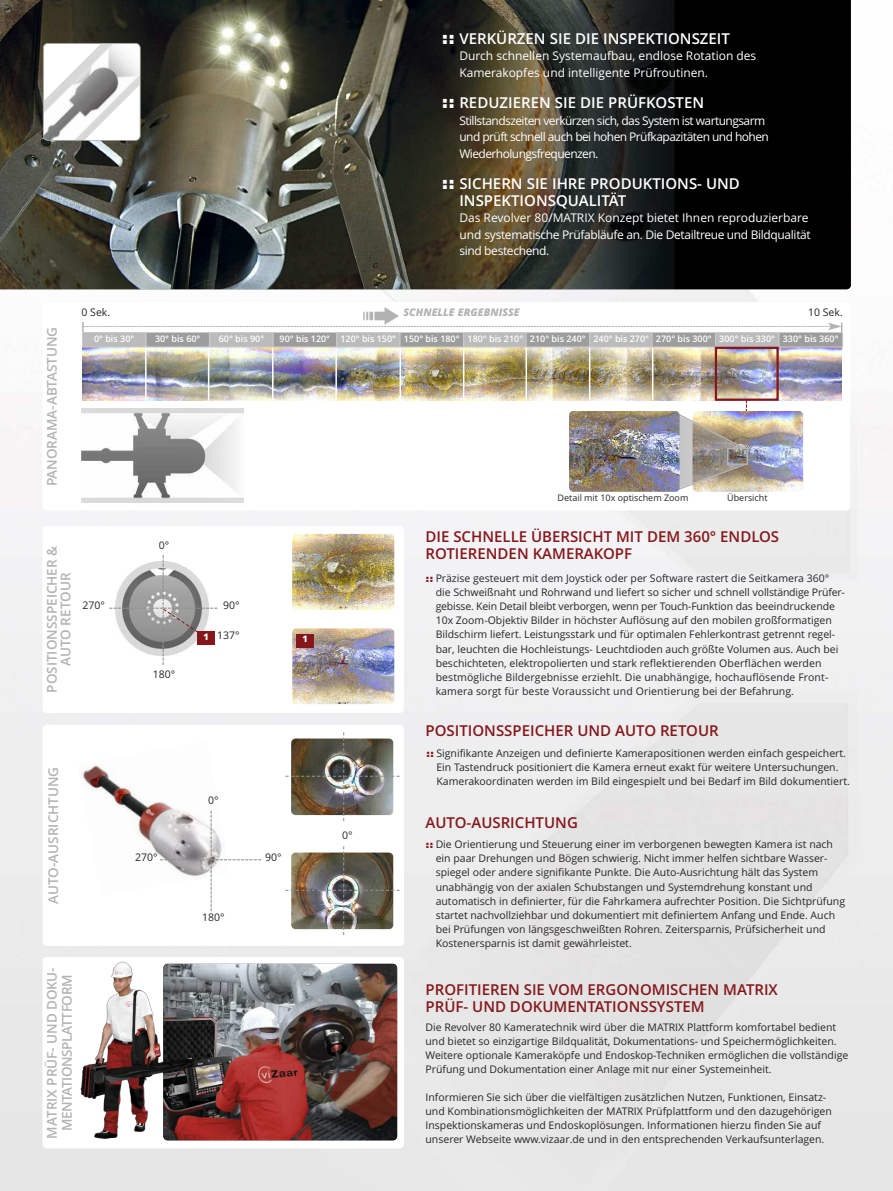
<style>
.page{position:relative;width:893px;height:1191px;background:#fff}
.page>*{position:absolute;margin:0;border:0;box-sizing:border-box;transform-origin:0 0}
.t1{font:600 15px/17.2px "Open Sans";color:#85171b}
.t2{font:600 15px/16.5px "Open Sans";color:#fff}
.t3{font:600 13.5px/13.5px "Open Sans";color:#b3b3b3;text-align:center}
.t4{font:600 13.5px/15px "Open Sans";letter-spacing:-.03em;color:#b3b3b3;text-align:center}
.t5{font:12px/16.5px "Open Sans";letter-spacing:-.03em;color:#fff}
.t6{font:12px/16.5px "Open Sans";color:#fff}
.t7{font:10.5px/14.1px "Open Sans";color:#272526}
.t8{font:italic 800 10.5px "Open Sans";color:#b3b3b3}
.t9{font:600 9px "Open Sans";color:#fff}
.t10{font:9px "Open Sans";color:#272526}
.t11{font:800 9px "Open Sans";color:#fff}
.s1{font-family:"DIN";font-weight:900;font-size:21px}
.s2{font-family:"DIN";font-weight:900;font-size:12px;color:#85171b}
</style>
<div class="page">
<img style="left:0;top:0;width:851px;height:289px">
<img style="left:44px;top:44px;width:96px;height:96px;border-radius:4px">
<div style="left:43px;top:43px;width:98px;height:98px;border:2px solid #b3b3b3;border-radius:5px"></div>
<img style="left:163px;top:963px;width:234px;height:177px;border-radius:4px">
<img style="left:80px;top:961px;width:115px;height:180px">
<img style="left:292px;top:628px;width:102px;height:76px;border-radius:4px">
<div style="left:296px;top:634px;width:17px;height:13px;background:#85171b"></div>
<img style="left:292px;top:534px;width:102px;height:76px;border-radius:4px">
<svg style="left:109px;top:555px;width:108px;height:110px"></svg>
<div style="left:198px;top:631px;width:17px;height:14px;background:#85171b"></div>
<img style="left:79px;top:765px;width:97px;height:90px">
<svg style="left:160px;top:810px;width:101px;height:101px"></svg>
<img style="left:285px;top:846px;width:115px;height:89px">
<img style="left:285px;top:732px;width:115px;height:89px">
<img style="left:82px;top:408px;width:162px;height:94px">
<img style="left:82px;top:347px;width:760px;height:53px">
<hr style="left:145px;top:347px;width:2px;height:54px;background:#fff">
<hr style="left:272px;top:347px;width:2px;height:54px;background:#fff">
<hr style="left:335px;top:346px;width:2px;height:54px;background:#fff">
<hr style="left:400px;top:347px;width:1px;height:54px;background:#fff">
<hr style="left:463px;top:346px;width:1px;height:54px;background:#fff">
<hr style="left:526px;top:347px;width:1px;height:54px;background:#fff">
<hr style="left:589px;top:346px;width:1px;height:54px;background:#fff">
<hr style="left:652px;top:346px;width:1px;height:54px;background:#fff">
<hr style="left:82px;top:322px;width:2px;height:25px;background:#b3b3b3">
<svg style="left:83px;top:323px;width:759px;height:27px"></svg>
<hr style="left:208px;top:346px;width:1px;height:54px;background:#fff">
<div style="left:83px;top:333px;width:63px;height:14px;background:#bcbbbc"></div>
<div style="left:82px;top:332px;width:64px;height:15px;border:1px solid #c9c9c9"></div>
<div style="left:146px;top:333px;width:63px;height:14px;background:#9e9d9d"></div>
<div style="left:146px;top:332px;width:64px;height:15px;border:1px solid #c9c9c9"></div>
<div style="left:210px;top:333px;width:63px;height:14px;background:#bcbbbc"></div>
<div style="left:210px;top:332px;width:63px;height:15px;border:1px solid #c9c9c9"></div>
<div style="left:273px;top:333px;width:63px;height:14px;background:#9e9d9d"></div>
<div style="left:273px;top:332px;width:64px;height:15px;border:1px solid #c9c9c9"></div>
<div style="left:337px;top:333px;width:63px;height:14px;background:#bcbbbc"></div>
<div style="left:336px;top:332px;width:64px;height:15px;border:1px solid #c9c9c9"></div>
<div style="left:400px;top:333px;width:63px;height:14px;background:#9e9d9d"></div>
<div style="left:400px;top:332px;width:64px;height:15px;border:1px solid #c9c9c9"></div>
<div style="left:464px;top:333px;width:63px;height:14px;background:#bcbbbc"></div>
<div style="left:463px;top:332px;width:64px;height:15px;border:1px solid #c9c9c9"></div>
<div style="left:526px;top:333px;width:63px;height:14px;background:#9e9d9d"></div>
<div style="left:526px;top:332px;width:64px;height:15px;border:1px solid #c9c9c9"></div>
<div style="left:590px;top:333px;width:63px;height:14px;background:#bcbbbc"></div>
<div style="left:589px;top:332px;width:64px;height:15px;border:1px solid #c9c9c9"></div>
<div style="left:652px;top:333px;width:63px;height:14px;background:#9e9d9d"></div>
<div style="left:652px;top:332px;width:64px;height:15px;border:1px solid #c9c9c9"></div>
<div style="left:779px;top:333px;width:63px;height:14px;background:#9e9d9d"></div>
<div style="left:779px;top:332px;width:64px;height:15px;border:1px solid #c9c9c9"></div>
<div style="left:716px;top:333px;width:63px;height:14px;background:#bcbbbc"></div>
<div style="left:715px;top:332px;width:64px;height:15px;border:1px solid #c9c9c9"></div>
<div style="left:715px;top:347px;width:64px;height:54px;border:2px solid #85171b"></div>
<img style="left:693px;top:411px;width:110px;height:81px;border-radius:4px">
<img style="left:675px;top:400px;width:72px;height:91px">
<img style="left:730px;top:451px;width:15px;height:11px">
<div style="left:727px;top:448px;width:21px;height:17px;border:2px solid #b3b3b3"></div>
<img style="left:569px;top:411px;width:111px;height:81px;border-radius:4px">
<img style="left:364px;top:307px;width:35px;height:17px">
<h1 class="t2" style="left:442px;top:30px;width:290px"><span class="s1">::</span> VERKÜRZEN SIE DIE INSPEKTIONSZEIT</h1>
<p class="t6" style="left:459px;top:48px;width:298px">durch schnellen systemaufbau, endlose Rotation des<br>Kamerakopfes und intelligente prüfroutinen.</p>
<h1 class="t2" style="left:442px;top:95px;width:264px"><span class="s1">::</span> REDUZIEREN SIE DIE PRÜFKOSTEN</h1>
<p class="t5" style="left:459px;top:112px;width:311px">stillstandszeiten verkürzen sich, das system ist wartungsarm und prüft schnell auch bei hohen prüfkapazitäten und hohen wiederholungsfrequenzen.</p>
<h1 class="t2" style="left:459px;top:176px;width:282px;text-indent:-18px"><span class="s1">::</span> SICHERN SIE IHRE PRODUKTIONS- UND<br>INSPEKTIONSQUALITÄT</h1>
<p class="t5" style="left:459px;top:210px;width:353px">das Revolver 80/matRiX Konzept bietet ihnen reproduzierbare und systematische prüfabläufe an. die detailtreue und Bildqualität sind bestechend.</p>
<p class="t3" style="left:45px;top:486px;width:161px;rotate:-90deg">PANORAMA-ABTASTUNG</p>
<p class="t3" style="left:45px;top:692px;width:148px;rotate:-90deg">POSITIONSSPEICHER &amp;<br>AUTO RETOUR</p>
<p class="t7" style="left:82px;top:306px;width:30px">0 sek.</p>
<p class="t8" style="left:404px;top:307px;width:118px">SCHNELLE ERGEBNISSE</p>
<p class="t7" style="left:808px;top:306px;width:36px">10 sek.</p>
<p class="t9" style="left:94px;top:334px;width:42px">0° bis 30°</p>
<p class="t9" style="left:155px;top:334px;width:47px">30° bis 60°</p>
<p class="t9" style="left:219px;top:334px;width:47px">60° bis 90°</p>
<p class="t9" style="left:280px;top:334px;width:560px">90° bis 120° 120° bis 150° 150° bis 180° 180° bis 210° 210° bis 240° 240° bis 270° 270° bis 300° 300° bis 330° 330° bis 360°</p>
<p class="t7" style="left:83px;top:599px;width:24px">270°</p>
<p class="t7" style="left:159px;top:539px;width:12px">0°</p>
<p class="t7" style="left:153px;top:667px;width:24px">180°</p>
<p class="t7" style="left:223px;top:599px;width:18px">90°</p>
<p class="t7" style="left:217px;top:629px;width:24px">137°</p>
<p class="t11" style="left:204px;top:631px;width:7px">1</p>
<p class="t11" style="left:302px;top:634px;width:7px">1</p>
<p class="t10" style="left:558px;top:493px;width:132px">detail mit 10x optischem Zoom</p>
<p class="t10" style="left:727px;top:493px;width:42px">übersicht</p>
<h1 class="t1" style="left:426px;top:528px;width:355px">DIE SCHNELLE ÜBERSICHT MIT DEM 360° ENDLOS<br>ROTIERENDEN KAMERAKOPF</h1>
<p class="t7" style="left:436px;top:571px;width:411px;text-indent:-10px"><span class="s2">::</span> präzise gesteuert mit dem Joystick oder per software rastert die seitkamera 360° die schweißnaht und Rohrwand und liefert so sicher und schnell vollständige prüfer&shy;gebisse. Kein detail bleibt verborgen, wenn per touch-funktion das beeindruckende 10x Zoom-objektiv Bilder in höchster auflösung auf den mobilen großformatigen Bildschirm liefert. leistungsstark und für optimalen fehlerkontrast getrennt regel&shy;bar, leuchten die hochleistungs- leuchtdioden auch größte Volumen aus. auch bei beschichteten, elektropolierten und stark reflektierenden oberflächen werden bestmögliche Bildergebnisse erziehlt. die unabhängige, hochauflösende front&shy;kamera sorgt für beste Voraussicht und orientierung bei der Befahrung.</p>
<p class="t3" style="left:47px;top:904px;width:139px;rotate:-90deg">AUTO-AUSRICHTUNG</p>
<p class="t4" style="left:45px;top:1138px;width:172px;rotate:-90deg">MATRIX PRÜF- UND DOKU-<br>MENTATIONSPLATTFORM</p>
<p class="t7" style="left:135px;top:850px;width:24px">270°</p>
<p class="t7" style="left:208px;top:793px;width:12px">0°</p>
<p class="t7" style="left:202px;top:910px;width:24px">180°</p>
<p class="t7" style="left:265px;top:850px;width:18px">90°</p>
<p class="t7" style="left:342px;top:828px;width:12px">0°</p>
<h1 class="t1" style="left:426px;top:722px;width:295px">POSITIONSSPEICHER UND AUTO RETOUR</h1>
<p class="t7" style="left:436px;top:746px;width:415px;text-indent:-10px"><span class="s2">::</span> signifikante anzeigen und definierte Kamerapositionen werden einfach gespeichert. ein tastendruck positioniert die Kamera erneut exakt für weitere untersuchungen.<br>Kamerakoordinaten werden im Bild eingespielt und bei Bedarf im Bild dokumentiert.</p>
<h1 class="t1" style="left:426px;top:813px;width:154px">AUTO-AUSRICHTUNG</h1>
<p class="t7" style="left:436px;top:837px;width:411px;text-indent:-10px"><span class="s2">::</span> die orientierung und steuerung einer im verborgenen bewegten Kamera ist nach ein paar drehungen und Bögen schwierig. nicht immer helfen sichtbare wasser&shy;spiegel oder andere signifikante punkte. die auto-ausrichtung hält das system unabhängig von der axialen schubstangen und systemdrehung konstant und automatisch in definierter, für die fahrkamera aufrechter position. die sichtprüfung startet nachvollziehbar und dokumentiert mit definiertem anfang und ende. auch bei prüfungen von längsgeschweißten Rohren. Zeitersparnis, prüfsicherheit und Kostenersparnis ist damit gewährleistet.</p>
<h1 class="t1" style="left:426px;top:981px;width:354px">PROFITIEREN SIE VOM ERGONOMISCHEN MATRIX<br>PRÜF- UND DOKUMENTATIONSSYSTEM</h1>
<p class="t7" style="left:426px;top:1020px;width:424px">die Revolver 80 Kameratechnik wird über die matRiX plattform komfortabel bedient und bietet so einzigartige Bildqualität, dokumentations- und speichermöglichkeiten. weitere optionale Kameraköpfe und endoskop-techniken ermöglichen die vollständige prüfung und dokumentation einer anlage mit nur einer systemeinheit.</p>
<p class="t7" style="left:426px;top:1090px;width:408px">informieren sie sich über die vielfältigen zusätzlichen nutzen, funktionen, einsatz&shy;und Kombinationsmöglichkeiten der matRiX prüfplattform und den dazugehörigen inspektionskameras und endoskoplösungen. informationen hierzu finden sie auf unserer webseite www.vizaar.de und in den entsprechenden Verkaufsunterlagen.</p>
</div>
